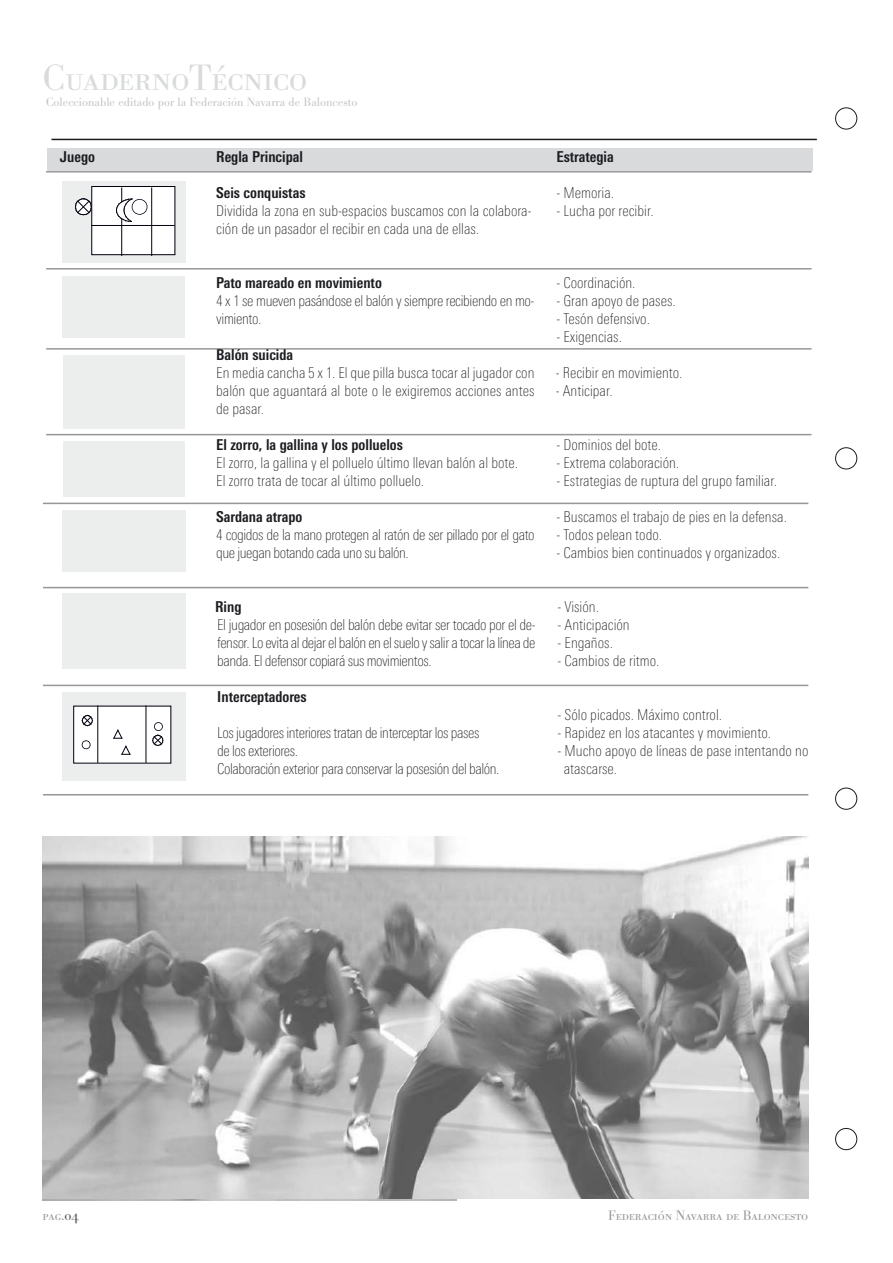
<style>
.page{position:relative;width:893px;height:1263px;background:#fff}
.page>*{position:absolute;margin:0;border:0;box-sizing:border-box;transform-origin:0 0}
.t1{font:36px "Bodoni BE Light SC";letter-spacing:-.015em;color:#d8dadc}
.t2{font:100 condensed 15px/18px "Linotype Univers";color:#1b1c20}
.t3{font:100 condensed 15px/18px "Linotype Univers";letter-spacing:-.03em;color:#1b1c20}
.t4{font:700 condensed 15px "Linotype Univers";color:#1b1c20}
.t5{font:100 condensed 15px/18px "Linotype Univers";letter-spacing:-.025em;color:#1b1c20}
.t6{font:13.5px "Bodoni BE Light SC";letter-spacing:-.005em;color:#97979b}
.t7{font:300 12px "Bodoni BE";color:#c2c5c7}
.s1{color:#535256}
</style>
<div class="page">
<hr style="left:51px;top:139px;width:766px;height:1px;background:#1b1c20">
<div style="left:47px;top:148px;width:766px;height:22px;background:#d8dadc"></div>
<hr style="left:46px;top:171px;width:765px;height:2px;background:#97979b">
<hr style="left:46px;top:268px;width:765px;height:1px;background:#97979b">
<hr style="left:46px;top:348px;width:765px;height:2px;background:#97979b">
<div style="left:63px;top:181px;width:123px;height:81px;background:#eceeee"></div>
<div style="left:63px;top:277px;width:122px;height:61px;background:#eceeee"></div>
<div style="left:63px;top:441px;width:121px;height:55px;background:#eceeee"></div>
<div style="left:63px;top:355px;width:121px;height:73px;background:#eceeee"></div>
<hr style="left:46px;top:434px;width:765px;height:1px;background:#97979b">
<hr style="left:43px;top:503px;width:765px;height:1px;background:#97979b">
<hr style="left:43px;top:685px;width:765px;height:1px;background:#97979b">
<div style="left:63px;top:510px;width:123px;height:61px;background:#eceeee"></div>
<hr style="left:43px;top:587px;width:765px;height:1px;background:#97979b">
<div style="left:63px;top:594px;width:123px;height:75px;background:#eceeee"></div>
<hr style="left:43px;top:794px;width:765px;height:1px;background:#97979b">
<div style="left:63px;top:692px;width:123px;height:89px;background:#eceeee"></div>
<div style="left:92px;top:187px;width:82px;height:67px;background:#fff"></div>
<div style="left:91px;top:186px;width:84px;height:69px;border:1px solid #00000e"></div>
<hr style="left:121px;top:188px;width:1px;height:67px;background:#00000e">
<hr style="left:151px;top:188px;width:1px;height:67px;background:#00000e">
<hr style="left:92px;top:225px;width:82px;height:1px;background:#00000e">
<svg style="left:116px;top:198px;width:31px;height:24px"></svg>
<svg style="left:75px;top:198px;width:17px;height:17px"></svg>
<div style="left:74px;top:707px;width:96px;height:55px;background:#fff"></div>
<hr style="left:97px;top:706px;width:1px;height:56px;background:#00000e">
<hr style="left:146px;top:706px;width:1px;height:56px;background:#00000e">
<svg style="left:82px;top:740px;width:9px;height:9px"></svg>
<svg style="left:113px;top:729px;width:10px;height:10px"></svg>
<svg style="left:121px;top:745px;width:10px;height:10px"></svg>
<svg style="left:152px;top:722px;width:12px;height:24px"></svg>
<svg style="left:81px;top:714px;width:12px;height:13px"></svg>
<img style="left:43px;top:836px;width:765px;height:363px">
<div style="left:835px;top:107px;width:22px;height:22px;border:1px solid #1b1c20;border-radius:50%"></div>
<div style="left:835px;top:447px;width:22px;height:22px;border:1px solid #1b1c20;border-radius:50%"></div>
<div style="left:835px;top:788px;width:22px;height:22px;border:1px solid #1b1c20;border-radius:50%"></div>
<div style="left:835px;top:1128px;width:22px;height:22px;border:1px solid #1b1c20;border-radius:50%"></div>
<h1 class="t1" style="left:43px;top:57px;width:266px">CuadernoTécnico</h1>
<p class="t7" style="left:46px;top:95px;width:313px">Coleccionable editado por la Federación Navarra de Baloncesto</p>
<p class="t4" style="left:60px;top:148px;width:37px">Juego</p>
<p class="t4" style="left:216px;top:148px;width:88px">Regla Principal</p>
<p class="t4" style="left:556px;top:148px;width:59px">Estrategia</p>
<p class="t4" style="left:216px;top:184px;width:91px">Seis conquistas</p>
<p class="t2" style="left:216px;top:202px;width:317px">Dividida la zona en sub-espacios buscamos con la colabora&shy;ción de un pasador el recibir en cada una de ellas.</p>
<p class="t2" style="left:556px;top:184px;width:59px">- Memoria.</p>
<p class="t2" style="left:556px;top:202px;width:99px">- Lucha por recibir.</p>
<p class="t4" style="left:216px;top:274px;width:167px">Pato mareado en movimiento</p>
<p class="t5" style="left:216px;top:292px;width:320px">4 x 1 se mueven pasándose el balón y siempre recibiendo en mo&shy;vimiento.</p>
<p class="t2" style="left:556px;top:274px;width:81px">- Coordinación.</p>
<p class="t2" style="left:556px;top:292px;width:121px">- Gran apoyo de pases.</p>
<p class="t2" style="left:556px;top:310px;width:95px">- Tesón defensivo.</p>
<p class="t2" style="left:556px;top:328px;width:67px">- Exigencias.</p>
<p class="t4" style="left:216px;top:346px;width:78px">Balón suicida</p>
<p class="t2" style="left:216px;top:364px;width:320px;text-align:justify">En media cancha 5 x 1. El que pilla busca tocar al jugador con balón que aguantará al bote o le exigiremos acciones antes de pasar.</p>
<p class="t2" style="left:556px;top:364px;width:128px">- Recibir en movimiento.</p>
<p class="t2" style="left:556px;top:382px;width:59px">- Anticipar.</p>
<p class="t4" style="left:216px;top:436px;width:188px">El zorro, la gallina y los polluelos</p>
<p class="t2" style="left:216px;top:454px;width:303px">El zorro, la gallina y el polluelo último llevan balón al bote.<br>El zorro trata de tocar al último polluelo.</p>
<p class="t4" style="left:216px;top:508px;width:88px">Sardana atrapo</p>
<p class="t3" style="left:216px;top:526px;width:320px">4 cogidos de la mano protegen al ratón de ser pillado por el gato que juegan botando cada uno su balón.</p>
<p class="t4" style="left:215px;top:598px;width:28px">Ring</p>
<p class="t2" style="left:217px;top:616px;width:320px;text-align:justify">El jugador en posesión del balón debe evitar ser tocado por el de&shy;fensor. Lo evita al dejar el balón en el suelo y salir a tocar la línea de banda. El defensor copiará sus movimientos.</p>
<p class="t4" style="left:217px;top:688px;width:91px">Interceptadores</p>
<p class="t3" style="left:217px;top:724px;width:284px">Los jugadores interiores tratan de interceptar los pases<br>de los exteriores.<br>Colaboración exterior para conservar la posesión del balón.</p>
<p class="t2" style="left:556px;top:436px;width:106px">- Dominios del bote.</p>
<p class="t2" style="left:556px;top:454px;width:124px">- Extrema colaboración.</p>
<p class="t2" style="left:556px;top:472px;width:222px">- Estrategias de ruptura del grupo familiar.</p>
<p class="t2" style="left:556px;top:508px;width:232px">- Buscamos el trabajo de pies en la defensa.</p>
<p class="t2" style="left:556px;top:526px;width:107px">- Todos pelean todo.</p>
<p class="t2" style="left:556px;top:544px;width:225px">- Cambios bien continuados y organizados.</p>
<p class="t2" style="left:557px;top:598px;width:43px">- Visión.</p>
<p class="t2" style="left:557px;top:616px;width:74px">- Anticipación</p>
<p class="t2" style="left:557px;top:634px;width:57px">- Engaños.</p>
<p class="t2" style="left:557px;top:652px;width:104px">- Cambios de ritmo.</p>
<p class="t2" style="left:557px;top:706px;width:166px">- Sólo picados. Máximo control.</p>
<p class="t2" style="left:557px;top:724px;width:215px">- Rapidez en los atacantes y movimiento.</p>
<p class="t2" style="left:564px;top:742px;width:246px;text-indent:-6px">- Mucho apoyo de líneas de pase intentando no atascarse.</p>
<p class="t6" style="left:43px;top:1208px;width:38px">pag.<span class="s1">04</span></p>
<p class="t6" style="left:608px;top:1208px;width:202px">Federación Navarra de Baloncesto</p>
</div>
